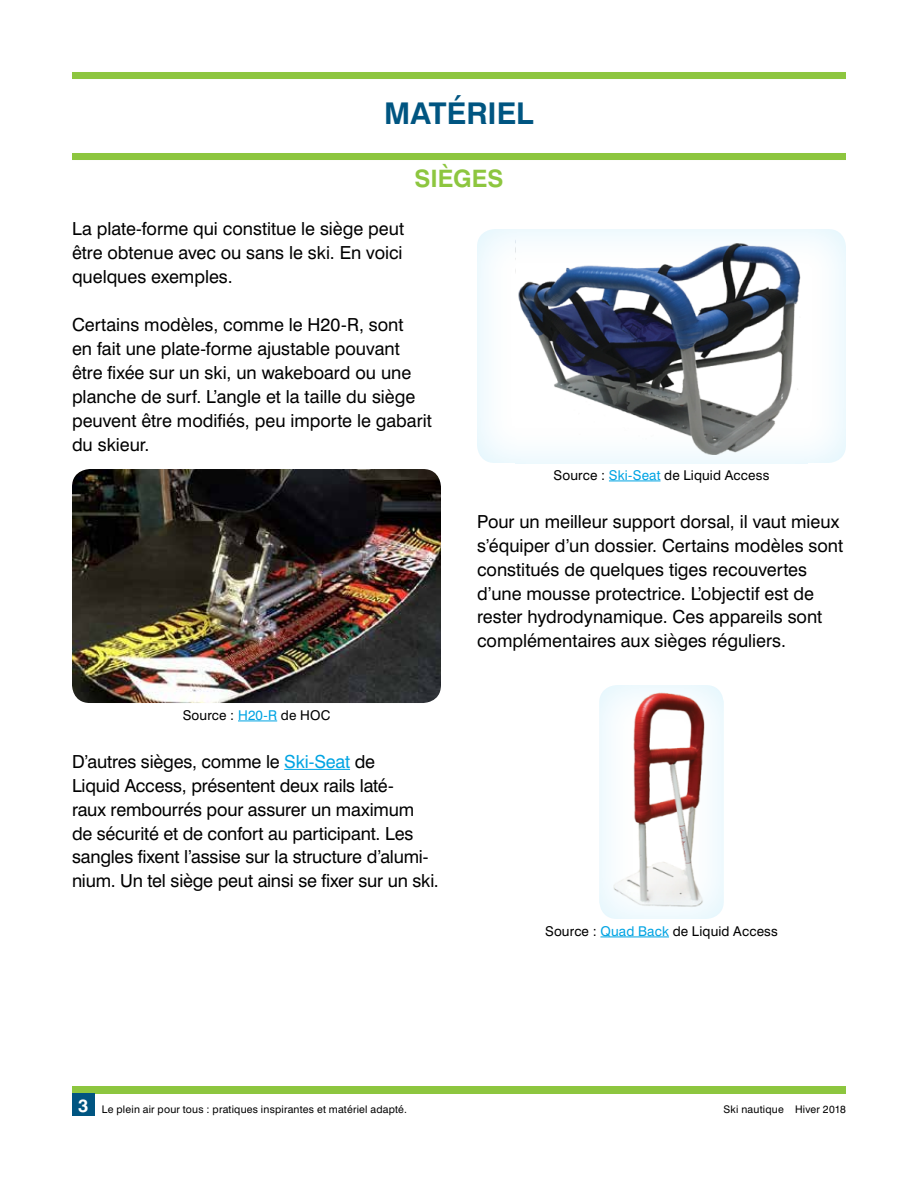
<style>
.page{position:relative;width:918px;height:1188px;background:#fff}
.page>*{position:absolute;margin:0;border:0;box-sizing:border-box;transform-origin:0 0}
.t1{font:700 30px "Swiss 721 BT";letter-spacing:-.005em;color:#005581}
.t2{font:700 24px "Swiss 721 BT";letter-spacing:-.005em;color:#8dc63f}
.t3{font:18px/24px "Swiss 721 BT";letter-spacing:-.005em;color:#000}
.t4{font:13.5px "Swiss 721 BT";letter-spacing:.01em;color:#000}
.t5{font:10.5px "Swiss 721 BT";letter-spacing:.02em;color:#000}
.s1{color:#00a4e3}
.s2{font-weight:700;font-size:18px;color:#fff}
</style>
<div class="page">
<div style="left:72px;top:1086px;width:774px;height:8px;background:#8dc63f"></div>
<div style="left:72px;top:1094px;width:22px;height:22px;background:#005581"></div>
<div style="left:72px;top:72px;width:774px;height:7px;background:#8dc63f"></div>
<div style="left:72px;top:153px;width:774px;height:7px;background:#8dc63f"></div>
<hr style="left:238px;top:721px;width:39px;height:1px;background:#00a4e3">
<hr style="left:284px;top:769px;width:66px;height:1px;background:#00a4e3">
<img style="left:72px;top:469px;width:369px;height:234px">
<hr style="left:609px;top:481px;width:52px;height:1px;background:#00a4e3">
<hr style="left:600px;top:937px;width:69px;height:1px;background:#00a4e3">
<div style="left:476px;top:228px;width:370px;height:235px;background:#00aeef;opacity:.15"></div>
<div style="left:598px;top:684px;width:126px;height:235px;background:#00aeef;opacity:.15"></div>
<h1 class="t1" style="left:384px;top:95px;width:151px">MATÉRIEL</h1>
<h2 class="t2" style="left:415px;top:164px;width:90px">SIÈGES</h2>
<p class="t3" style="left:72px;top:216px;width:334px;text-align:justify">La plate-forme qui constitue le siège peut être obtenue avec ou sans le ski. En voici quelques exemples.</p>
<p class="t3" style="left:72px;top:312px;width:361px">Certains modèles, comme le H20-R, sont<br>en fait une plate-forme ajustable pouvant être fixée sur un ski, un wakeboard ou une planche de surf. L’angle et la taille du siège peuvent être modifiés, peu importe le gabarit du skieur.</p>
<p class="t4" style="left:183px;top:707px;width:149px">Source : <span class="s1">H20-R</span> de HOC</p>
<p class="t3" style="left:72px;top:749px;width:368px">D’autres sièges, comme le <span class="s1">Ski-Seat</span> de<br>Liquid Access, présentent deux rails laté-<br>raux rembourrés pour assurer un maximum de sécurité et de confort au participant. Les sangles fixent l’assise sur la structure d’alumi&shy;nium. Un tel siège peut ainsi se fixer sur un ski.</p>
<p class="t4" style="left:554px;top:467px;width:217px">Source : <span class="s1">Ski-Seat</span> de Liquid Access</p>
<p class="t3" style="left:477px;top:509px;width:368px">Pour un meilleur support dorsal, il vaut mieux s’équiper d’un dossier. Certains modèles sont constitués de quelques tiges recouvertes d’une mousse protectrice. L’objectif est de rester hydrodynamique. Ces appareils sont complémentaires aux sièges réguliers.</p>
<p class="t4" style="left:545px;top:923px;width:234px">Source : <span class="s1">Quad Back</span> de Liquid Access</p>
<p class="t5" style="left:78px;top:1103px;width:330px"><span class="s2">3</span> Le plein air pour tous : pratiques inspirantes et matériel adapté.</p>
<p class="t5" style="left:795px;top:1103px;width:52px">Hiver 2018</p>
<p class="t5" style="left:724px;top:1103px;width:62px">Ski nautique</p>
</div>
